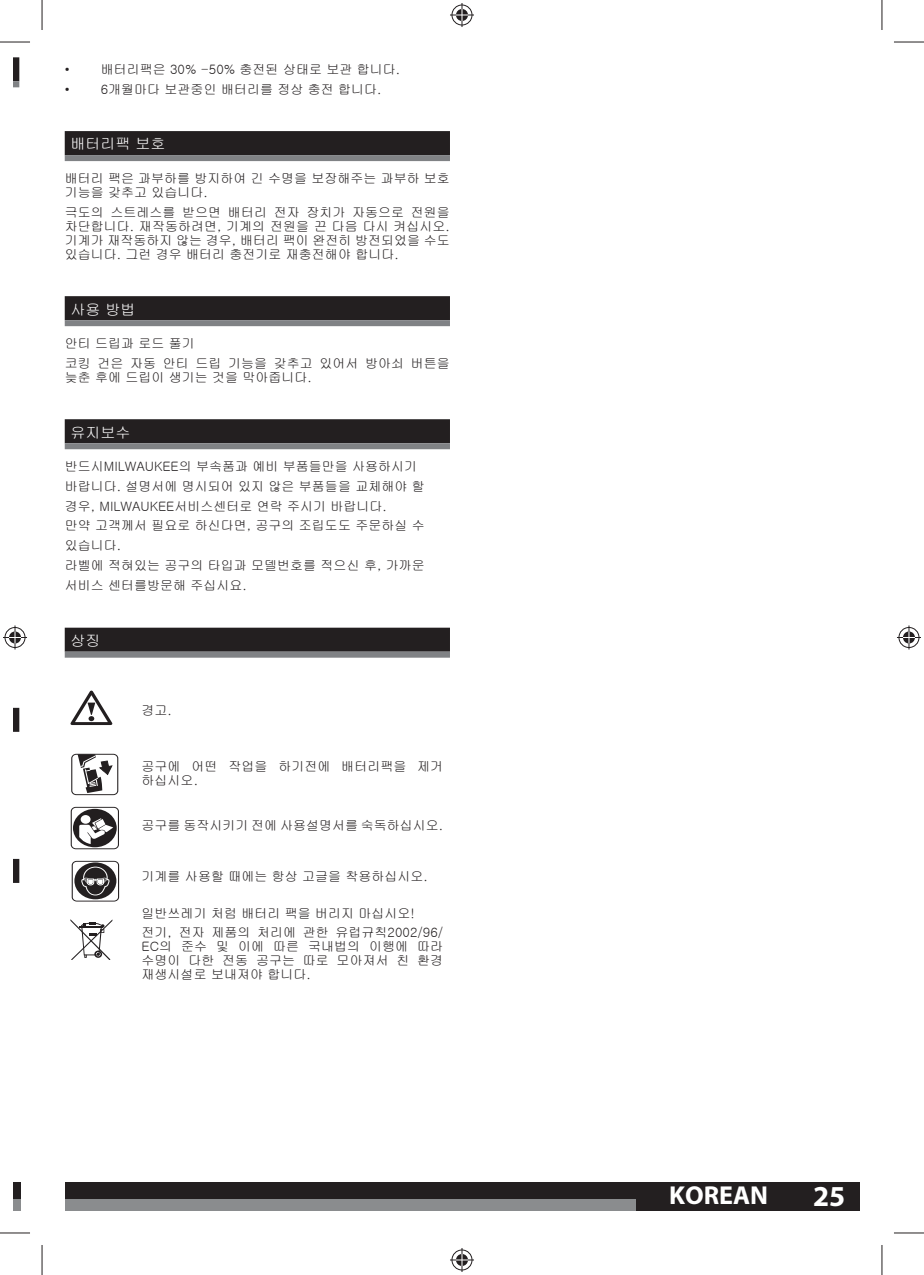
<style>
.page{position:relative;width:924px;height:1275px;background:#fff}
.page>*{position:absolute;margin:0;border:0;box-sizing:border-box;transform-origin:0 0}
.t1{font:700 29px "Myriad Pro";color:#fff}
.t2{font:700 26px "Myriad Pro";color:#fff}
.t3{font:15px "Gulim";color:#fff}
.t4{font:13px/14px "Gulim";color:#231f20}
</style>
<div class="page">
<div style="left:14px;top:1182px;width:7px;height:28px;background:#231f20"></div>
<div style="left:14px;top:1199px;width:7px;height:11px;background:#8a8c8e"></div>
<div style="left:65px;top:1182px;width:794px;height:28px;background:#231f20"></div>
<div style="left:65px;top:1199px;width:570px;height:11px;background:#8a8c8e"></div>
<div style="left:65px;top:131px;width:385px;height:24px;background:#231f20"></div>
<div style="left:65px;top:155px;width:385px;height:6px;background:#808285"></div>
<div style="left:65px;top:296px;width:385px;height:24px;background:#231f20"></div>
<div style="left:65px;top:320px;width:385px;height:6px;background:#808285"></div>
<div style="left:65px;top:419px;width:385px;height:24px;background:#231f20"></div>
<div style="left:65px;top:443px;width:385px;height:6px;background:#808285"></div>
<div style="left:65px;top:627px;width:385px;height:24px;background:#231f20"></div>
<div style="left:65px;top:651px;width:385px;height:6px;background:#808285"></div>
<svg style="left:70px;top:690px;width:42px;height:35px"></svg>
<svg style="left:78px;top:756px;width:34px;height:37px"></svg>
<div style="left:71px;top:754px;width:47px;height:41px;border:1px solid #231f20;border-radius:4px"></div>
<div style="left:71px;top:807px;width:48px;height:42px;border:1px solid #221e1f;border-radius:4px"></div>
<div style="left:73px;top:809px;width:44px;height:38px;background:#221e1f;border-radius:50%"></div>
<div style="left:81px;top:815px;width:9px;height:8px;background:#fff;border-radius:50%"></div>
<svg style="left:79px;top:818px;width:34px;height:26px"></svg>
<div style="left:74px;top:862px;width:42px;height:37px;background:#231f20;border-radius:50%"></div>
<svg style="left:81px;top:866px;width:29px;height:30px"></svg>
<svg style="left:70px;top:919px;width:42px;height:40px"></svg>
<div style="left:14px;top:57px;width:5px;height:24px;background:#231f20"></div>
<svg style="left:14px;top:81px;width:5px;height:6px"></svg>
<div style="left:14px;top:708px;width:5px;height:24px;background:#231f20"></div>
<div style="left:14px;top:859px;width:5px;height:24px;background:#231f20"></div>
<hr style="left:0;top:42px;width:30px;height:1px;background:#231f20">
<hr style="left:893px;top:42px;width:30px;height:1px;background:#231f20">
<hr style="left:0;top:1232px;width:30px;height:1px;background:#231f20">
<hr style="left:893px;top:1232px;width:30px;height:1px;background:#231f20">
<hr style="left:42px;top:0;width:1px;height:30px;background:#231f20">
<hr style="left:42px;top:1245px;width:1px;height:30px;background:#231f20">
<hr style="left:881px;top:0;width:1px;height:30px;background:#231f20">
<hr style="left:881px;top:1245px;width:1px;height:30px;background:#231f20">
<svg style="left:450px;top:3px;width:24px;height:24px"></svg>
<svg style="left:450px;top:1248px;width:24px;height:24px"></svg>
<svg style="left:3px;top:625px;width:24px;height:24px"></svg>
<svg style="left:897px;top:625px;width:23px;height:24px"></svg>
<div style="left:72px;top:861px;width:47px;height:40px;border:1px solid #221e1f;border-radius:4px"></div>
<p class="t4" style="left:65px;top:63px;width:337px">• 배터리팩은 30% -50% 충전된 상태로 보관 합니다.</p>
<p class="t4" style="left:65px;top:82px;width:318px">• 6개월마다 보관중인 배터리를 정상 충전 합니다.</p>
<p class="t3" style="left:70px;top:136px;width:96px">배터리팩 보호</p>
<p class="t4" style="left:65px;top:172px;width:386px">배터리 팩은 과부하를 방지하여 긴 수명을 보장해주는 과부하 보호 기능을 갖추고 있습니다.</p>
<p class="t4" style="left:65px;top:205px;width:386px;text-align:justify">극도의 스트레스를 받으면 배터리 전자 장치가 자동으로 전원을 차단합니다. 재작동하려면, 기계의 전원을 끈 다음 다시 켜십시오. 기계가 재작동하지 않는 경우, 배터리 팩이 완전히 방전되었을 수도 있습니다. 그런 경우 배터리 충전기로 재충전해야 합니다.</p>
<p class="t3" style="left:70px;top:301px;width:66px">사용 방법</p>
<p class="t4" style="left:65px;top:334px;width:386px;line-height:19.6px">안티 드립과 로드 풀기<br>코킹 건은 자동 안티 드립 기능을 갖추고 있어서 방아쇠 버튼을</p>
<p class="t4" style="left:65px;top:370px;width:248px">늦춘 후에 드립이 생기는 것을 막아줍니다.</p>
<p class="t3" style="left:70px;top:424px;width:62px">유지보수</p>
<p class="t4" style="left:65px;top:457px;width:361px;line-height:19.8px">반드시MILWAUKEE의 부속품과 예비 부품들만을 사용하시기 바랍니다. 설명서에 명시되어 있지 않은 부품들을 교체해야 할 경우, MILWAUKEE서비스센터로 연락 주시기 바랍니다.<br>만약 고객께서 필요로 하신다면, 공구의 조립도도 주문하실 수 있습니다.<br>라벨에 적혀있는 공구의 타입과 모델번호를 적으신 후, 가까운 서비스 센터를방문해 주십시요.</p>
<p class="t3" style="left:70px;top:633px;width:31px">상징</p>
<p class="t4" style="left:141px;top:704px;width:32px">경고.</p>
<p class="t4" style="left:141px;top:759px;width:303px">공구에 어떤 작업을 하기전에 배터리팩을 제거 하십시오.</p>
<p class="t4" style="left:141px;top:818px;width:303px">공구를 동작시키기 전에 사용설명서를 숙독하십시오.</p>
<p class="t4" style="left:141px;top:869px;width:287px">기계를 사용할 때에는 항상 고글을 착용하십시오.</p>
<p class="t4" style="left:141px;top:903px;width:303px;line-height:19.6px">일반쓰레기 처럼 배터리 팩을 버리지 마십시오! 전기, 전자 제품의 처리에 관한 유럽규칙2002/96/</p>
<p class="t4" style="left:141px;top:939px;width:303px;text-align:justify">EC의 준수 및 이에 따른 국내법의 이행에 따라 수명이 다한 전동 공구는 따로 모아져서 친 환경 재생시설로 보내져야 합니다.</p>
<h2 class="t2" style="left:668px;top:1178px;width:100px">KOREAN</h2>
<h1 class="t1" style="left:812px;top:1176px;width:34px">25</h1>
</div>
